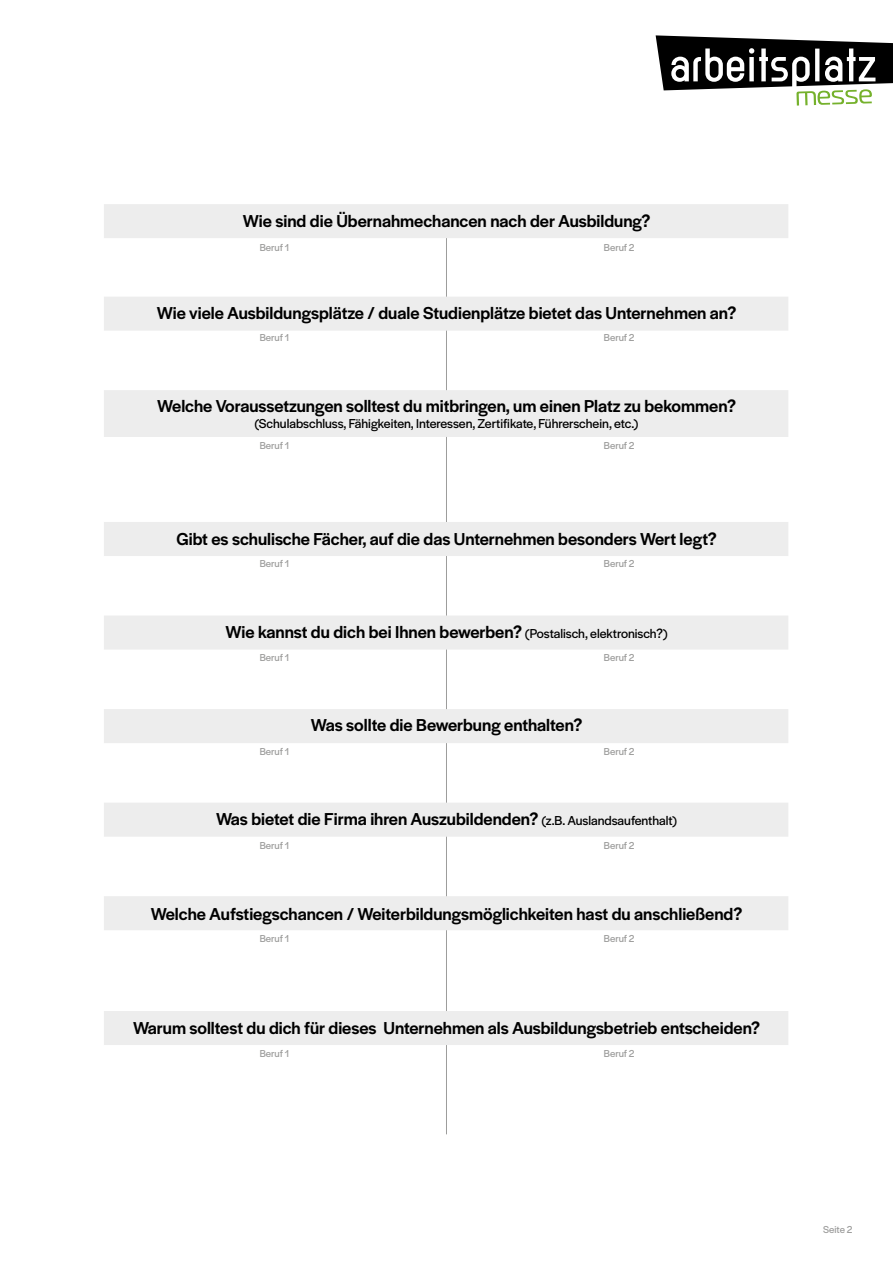
<style>
.page{position:relative;width:893px;height:1263px;background:#fff}
.page>*{position:absolute;margin:0;border:0;box-sizing:border-box;transform-origin:0 0}
.t1{font:500 18px "Halyard Display";color:#000}
.t2{font:13.5px "Halyard Display";color:#000}
.t3{font:10.5px "Halyard Display";color:#9d9d9c}
.s1{font-weight:400;font-size:13.5px}
</style>
<div class="page">
<div style="left:104px;top:204px;width:684px;height:34px;background:#ededed"></div>
<hr style="left:446px;top:238px;width:1px;height:60px;background:#9d9d9c">
<svg style="left:104px;top:297px;width:684px;height:748px"></svg>
<hr style="left:446px;top:331px;width:1px;height:59px;background:#9d9d9c">
<hr style="left:446px;top:437px;width:1px;height:85px;background:#9d9d9c">
<hr style="left:446px;top:556px;width:1px;height:59px;background:#9d9d9c">
<hr style="left:446px;top:743px;width:1px;height:60px;background:#9d9d9c">
<hr style="left:446px;top:837px;width:1px;height:59px;background:#9d9d9c">
<hr style="left:446px;top:930px;width:1px;height:81px;background:#9d9d9c">
<hr style="left:446px;top:1045px;width:1px;height:89px;background:#9d9d9c">
<hr style="left:446px;top:649px;width:1px;height:60px;background:#9d9d9c">
<svg style="left:655px;top:35px;width:238px;height:71px"></svg>
<p class="t1" style="left:243px;top:208px;width:409px">Wie sind die Übernahmechancen nach der Ausbildung?</p>
<p class="t3" style="left:260px;top:240px;width:31px">Beruf 1</p>
<p class="t3" style="left:604px;top:240px;width:32px">Beruf 2</p>
<p class="t1" style="left:157px;top:300px;width:581px">Wie viele Ausbildungsplätze / duale Studienplätze bietet das Unternehmen an?</p>
<p class="t3" style="left:260px;top:330px;width:31px">Beruf 1</p>
<p class="t3" style="left:604px;top:330px;width:32px">Beruf 2</p>
<p class="t1" style="left:157px;top:393px;width:580px">Welche Voraussetzungen solltest du mitbringen, um einen Platz zu bekommen?</p>
<p class="t2" style="left:255px;top:414px;width:385px">(Schulabschluss, Fähigkeiten, Interessen, Zertifikate, Führerschein, etc.)</p>
<p class="t3" style="left:260px;top:438px;width:31px">Beruf 1</p>
<p class="t3" style="left:604px;top:438px;width:32px">Beruf 2</p>
<p class="t1" style="left:176px;top:526px;width:542px">Gibt es schulische Fächer, auf die das Unternehmen besonders Wert legt?</p>
<p class="t3" style="left:260px;top:556px;width:31px">Beruf 1</p>
<p class="t3" style="left:604px;top:556px;width:32px">Beruf 2</p>
<p class="t1" style="left:225px;top:619px;width:444px">Wie kannst du dich bei Ihnen bewerben? <span class="s1">(Postalisch, elektronisch?)</span></p>
<p class="t3" style="left:260px;top:650px;width:31px">Beruf 1</p>
<p class="t3" style="left:604px;top:650px;width:32px">Beruf 2</p>
<p class="t3" style="left:260px;top:744px;width:31px">Beruf 1</p>
<p class="t1" style="left:311px;top:712px;width:273px">Was sollte die Bewerbung enthalten?</p>
<p class="t3" style="left:604px;top:744px;width:32px">Beruf 2</p>
<p class="t1" style="left:216px;top:806px;width:462px">Was bietet die Firma ihren Auszubildenden? <span class="s1">(z.B. Auslandsaufenthalt)</span></p>
<p class="t3" style="left:260px;top:838px;width:31px">Beruf 1</p>
<p class="t3" style="left:604px;top:838px;width:32px">Beruf 2</p>
<p class="t1" style="left:151px;top:901px;width:593px">Welche Aufstiegschancen / Weiterbildungsmöglichkeiten hast du anschließend?</p>
<p class="t3" style="left:260px;top:931px;width:31px">Beruf 1</p>
<p class="t3" style="left:604px;top:931px;width:32px">Beruf 2</p>
<p class="t1" style="left:133px;top:1015px;width:629px">Warum solltest du dich für dieses Unternehmen als Ausbildungsbetrieb entscheiden?</p>
<p class="t3" style="left:260px;top:1046px;width:31px">Beruf 1</p>
<p class="t3" style="left:604px;top:1046px;width:32px">Beruf 2</p>
<p class="t3" style="left:823px;top:1222px;width:31px">Seite 2</p>
</div>
